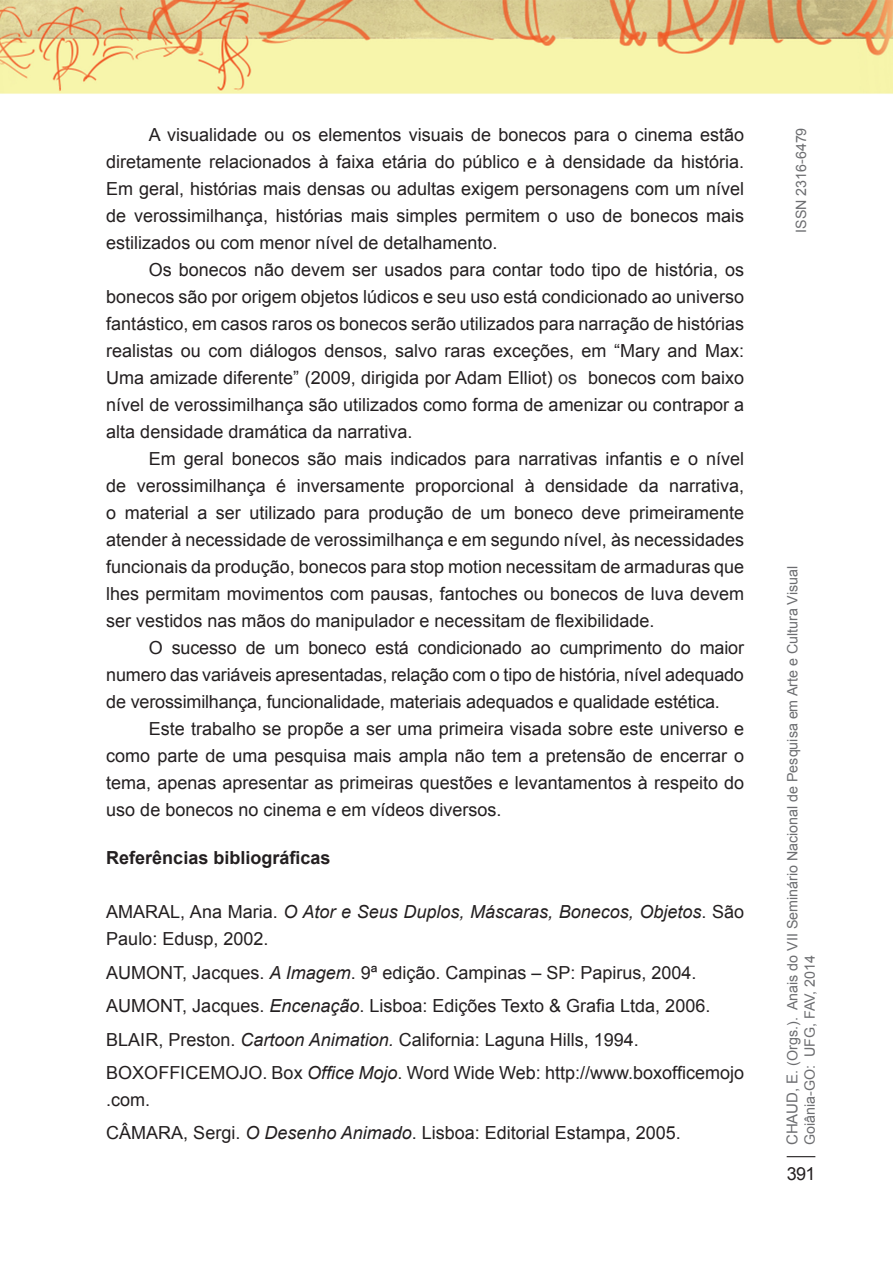
<style>
.page{position:relative;width:893px;height:1263px;background:#fff}
.page>*{position:absolute;margin:0;border:0;box-sizing:border-box;transform-origin:0 0}
.Paragrafo{font:18px/27px "Arial";color:#231f20;text-align:justify}
.Referências{font:18px/27px "Arial";color:#231f20}
.Referências-2{font:italic 18px/27px "Arial";color:#231f20}
.Subtítulo{font:700 18px "Arial";color:#231f20}
.t1{font:14.25px/17.1px "Arial";color:#6c6d70}
.s1{color:#333}
.s2{font-style:normal}
.s3{font-style:italic}
.s4{font-size:15px}
</style>
<div class="page">
<svg style="left:787px;top:1156px;width:28px;height:1px"></svg>
<img style="left:0;top:0;width:893px;height:94px">
<p class="Paragrafo" style="left:106px;top:121px;width:639px;text-indent:43px">A visualidade ou os elementos visuais de bonecos para o cinema estão diretamente relacionados à faixa etária do público e à densidade da história.<br>Em geral, histórias mais densas ou adultas exigem personagens com um nível de verossimilhança, histórias mais simples permitem o uso de bonecos mais estilizados ou com menor nível de detalhamento.</p>
<p class="Paragrafo" style="left:106px;top:256px;width:639px;text-indent:43px">Os bonecos não devem ser usados para contar todo tipo de história, os bonecos são por origem objetos lúdicos e seu uso está condicionado ao universo fantástico, em casos raros os bonecos serão utilizados para narração de histórias realistas ou com diálogos densos, salvo raras exceções, em “Mary and Max:<br>Uma amizade diferente” (2009, dirigida por Adam Elliot) <span class="s1">os</span> bonecos com baixo nível de verossimilhança são utilizados como forma de amenizar ou contrapor a alta densidade dramática da narrativa.</p>
<p class="Paragrafo" style="left:106px;top:445px;width:639px;text-indent:43px">Em geral bonecos são mais indicados para narrativas infantis e o nível de verossimilhança é inversamente proporcional à densidade da narrativa, o material a ser utilizado para produção de um boneco deve primeiramente atender à necessidade de verossimilhança e em segundo nível, às necessidades funcionais da produção, bonecos para stop motion necessitam de armaduras que lhes permitam movimentos com pausas, fantoches ou bonecos de luva devem ser vestidos nas mãos do manipulador e necessitam de flexibilidade.</p>
<p class="Paragrafo" style="left:106px;top:634px;width:639px;text-indent:43px">O sucesso de um boneco está condicionado ao cumprimento do maior numero das variáveis apresentadas, relação com o tipo de história, nível adequado de verossimilhança, funcionalidade, materiais adequados e qualidade estética.</p>
<p class="Paragrafo" style="left:106px;top:715px;width:639px;text-indent:43px">Este trabalho se propõe a ser uma primeira visada sobre este universo e como parte de uma pesquisa mais ampla não tem a pretensão de encerrar o tema, apenas apresentar as primeiras questões e levantamentos à respeito do uso de bonecos no cinema e em vídeos diversos.</p>
<p class="Subtítulo" style="left:106px;top:846px;width:226px">Referências bibliográficas</p>
<p class="Referências-2" style="left:106px;top:899px;width:639px"><span class="s2">AMARAL, Ana Maria.</span> O Ator e Seus Duplos, Máscaras, Bonecos, Objetos<span class="s2">. São<br>Paulo: Edusp, 2002.</span></p>
<p class="Referências" style="left:106px;top:959px;width:592px">AUMONT, Jacques. <span class="s3">A Imagem</span>. 9ª edição. Campinas – SP: Papirus, 2004.</p>
<p class="Referências" style="left:106px;top:992px;width:605px">AUMONT, Jacques. <span class="s3">Encenação</span>. Lisboa: Edições Texto &amp; Grafia Ltda, 2006.</p>
<p class="Referências" style="left:106px;top:1026px;width:534px">BLAIR, Preston. <span class="s3">Cartoon Animation.</span> California: Laguna Hills, 1994.</p>
<p class="Referências" style="left:106px;top:1059px;width:639px">BOXOFFICEMOJO. Box <span class="s3">Office Mojo</span>. Word Wide Web: http://www.boxofficemojo .com.</p>
<p class="Referências" style="left:106px;top:1120px;width:576px">CÂMARA, Sergi. <span class="s3">O Desenho Animado</span>. Lisboa: Editorial Estampa, 2005.</p>
<p class="t1" style="left:793px;top:233px;width:107px;rotate:-90deg">ISSN 2316-6479</p>
<p class="t1" style="left:784px;top:1145px;width:581px;rotate:-90deg"><span class="s4">CHAUD, E</span>. (Orgs.). Anais do VII Seminário Nacional de Pesquisa em Arte e Cultura Visual<br>Goiânia-GO: UFG, FAV, 2014</p>
<p class="Paragrafo" style="left:787px;top:1160px;width:30px">391</p>
</div>
